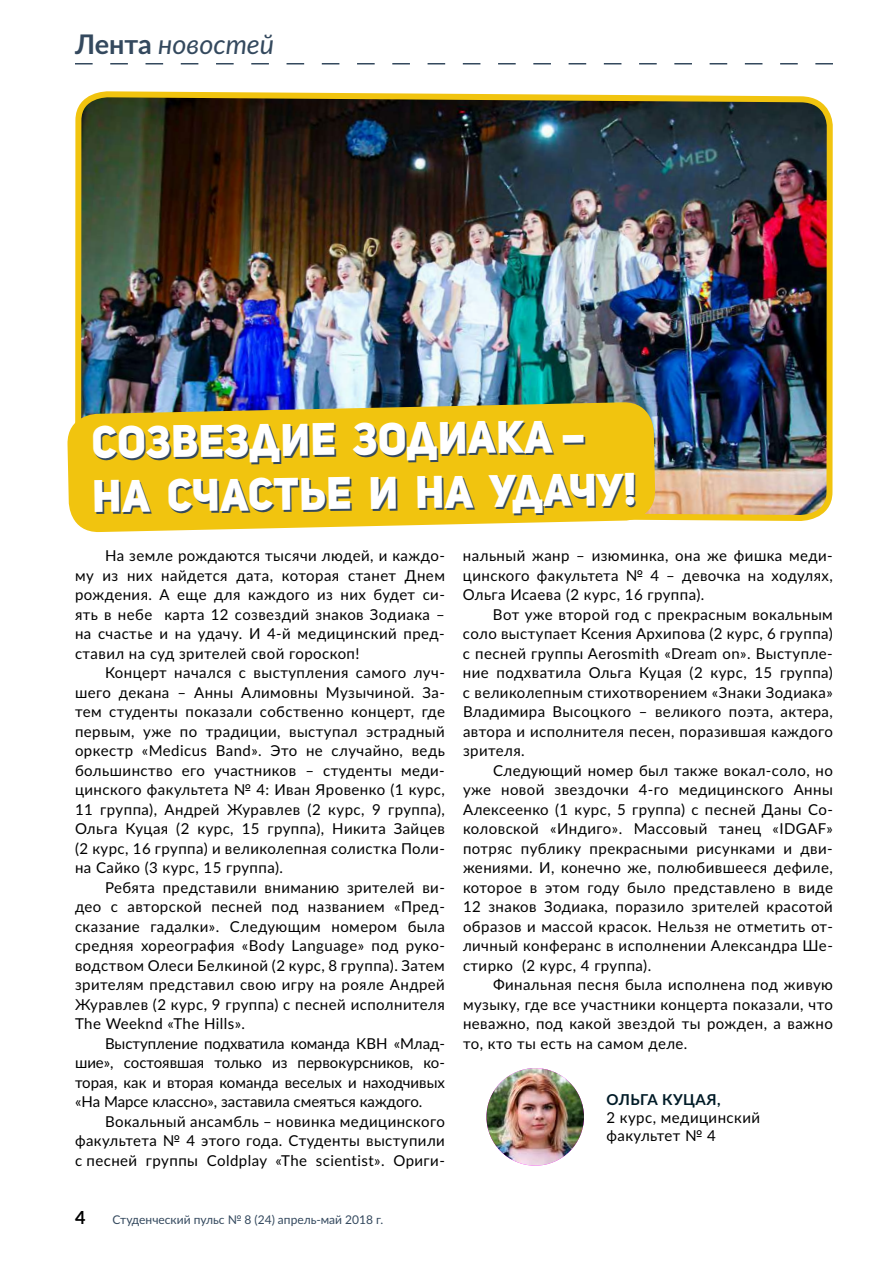
<style>
.page{position:relative;width:893px;height:1263px;background:#fff}
.page>*{position:absolute;margin:0;border:0;box-sizing:border-box;transform-origin:0 0}
.t1{font:45px/54.2px "Uni Sans Heavy CAPS";color:#fff;scale:.96 1}
.t2{font:italic 27px "Lato";color:#34495e}
.t3{font:700 18px "Lato";color:#000}
.t4{font:15px/19.5px "Lato";letter-spacing:.03em;color:#000;text-align:justify}
.t5{font:700 15px "Lato";letter-spacing:.03em;color:#001b27}
.t6{font:12px "Lato";color:#34495e}
.s1{font-weight:700;font-style:normal}
</style>
<div class="page">
<img style="left:75px;top:91px;width:758px;height:430px">
<svg style="left:75px;top:63px;width:758px;height:1px"></svg>
<svg style="left:67px;top:402px;width:589px;height:130px;background:#eac426"></svg>
<img style="left:486px;top:1068px;width:98px;height:98px;border-radius:49px">
<h2 class="t2" style="left:75px;top:25px;width:201px"><span class="s1">Лента</span> новостей</h2>
<h1 class="t1" style="left:91px;top:415px;width:568px;rotate:-1deg">Созвездие Зодиака – на счастье и на удачу!</h1>
<p class="t4" style="left:75px;top:545px;width:371px;text-indent:30px">На земле рождаются тысячи людей, и каждо&shy;му из них найдется дата, которая станет Днем рождения. А еще для каждого из них будет си&shy;ять в небе карта 12 созвездий знаков Зодиака – на счастье и на удачу. И 4-й медицинский пред&shy;ставил на суд зрителей свой гороскоп!</p>
<p class="t4" style="left:75px;top:662px;width:371px;text-indent:30px">Концерт начался с выступления самого луч&shy;шего декана – Анны Алимовны Музычиной. За&shy;тем студенты показали собственно концерт, где первым, уже по традиции, выступал эстрадный оркестр «Medicus Band». Это не случайно, ведь большинство его участников – студенты меди&shy;цинского факультета № 4: Иван Яровенко (1 курс, 11 группа), Андрей Журавлев (2 курс, 9 группа), Ольга Куцая (2 курс, 15 группа), Никита Зайцев (2 курс, 16 группа) и великолепная солистка Поли&shy;на Сайко (3 курс, 15 группа).</p>
<p class="t4" style="left:75px;top:877px;width:371px;text-indent:30px">Ребята представили вниманию зрителей ви&shy;део с авторской песней под названием «Пред&shy;сказание гадалки». Следующим номером была средняя хореография «Body Language» под руко&shy;водством Олеси Белкиной (2 курс, 8 группа). Затем зрителям представил свою игру на рояле Андрей Журавлев (2 курс, 9 группа) с песней исполнителя The Weeknd «The Hills».</p>
<p class="t4" style="left:75px;top:1033px;width:371px;text-indent:30px">Выступление подхватила команда КВН «Млад&shy;шие», состоявшая только из первокурсников, ко&shy;торая, как и вторая команда веселых и находчивых «На Марсе классно», заставила смеяться каждого.</p>
<p class="t4" style="left:75px;top:1111px;width:371px;text-indent:30px">Вокальный ансамбль – новинка медицинского факультета № 4 этого года. Студенты выступили с песней группы Coldplay «The scientist». Ориги-</p>
<p class="t3" style="left:75px;top:1204px;width:12px">4</p>
<p class="t6" style="left:112px;top:1211px;width:272px">Студенческий пульс № 8 (24) апрель-май 2018 г.</p>
<p class="t4" style="left:463px;top:545px;width:371px">нальный жанр – изюминка, она же фишка меди&shy;цинского факультета № 4 – девочка на ходулях, Ольга Исаева (2 курс, 16 группа).</p>
<p class="t4" style="left:463px;top:604px;width:371px;text-indent:30px">Вот уже второй год с прекрасным вокальным соло выступает Ксения Архипова (2 курс, 6 группа) с песней группы Aerosmith «Dream on». Выступле&shy;ние подхватила Ольга Куцая (2 курс, 15 группа) с великолепным стихотворением «Знаки Зодиака» Владимира Высоцкого – великого поэта, актера, автора и исполнителя песен, поразившая каждого зрителя.</p>
<p class="t4" style="left:463px;top:760px;width:371px;text-indent:30px">Следующий номер был также вокал-соло, но уже новой звездочки 4-го медицинского Анны Алексеенко (1 курс, 5 группа) с песней Даны Со&shy;коловской «Индиго». Массовый танец «IDGAF» потряс публику прекрасными рисунками и дви&shy;жениями. И, конечно же, полюбившееся дефиле, которое в этом году было представлено в виде 12 знаков Зодиака, поразило зрителей красотой образов и массой красок. Нельзя не отметить от&shy;личный конферанс в исполнении Александра Ше&shy;стирко (2 курс, 4 группа).</p>
<p class="t4" style="left:463px;top:974px;width:371px;text-indent:30px">Финальная песня была исполнена под живую музыку, где все участники концерта показали, что неважно, под какой звездой ты рожден, а важно то, кто ты есть на самом деле.</p>
<p class="t5" style="left:606px;top:1088px;width:116px">ОЛЬГА КУЦАЯ,</p>
<p class="t4" style="left:606px;top:1108px;width:155px;line-height:18px">2 курс, медицинский факультет № 4</p>
</div>
